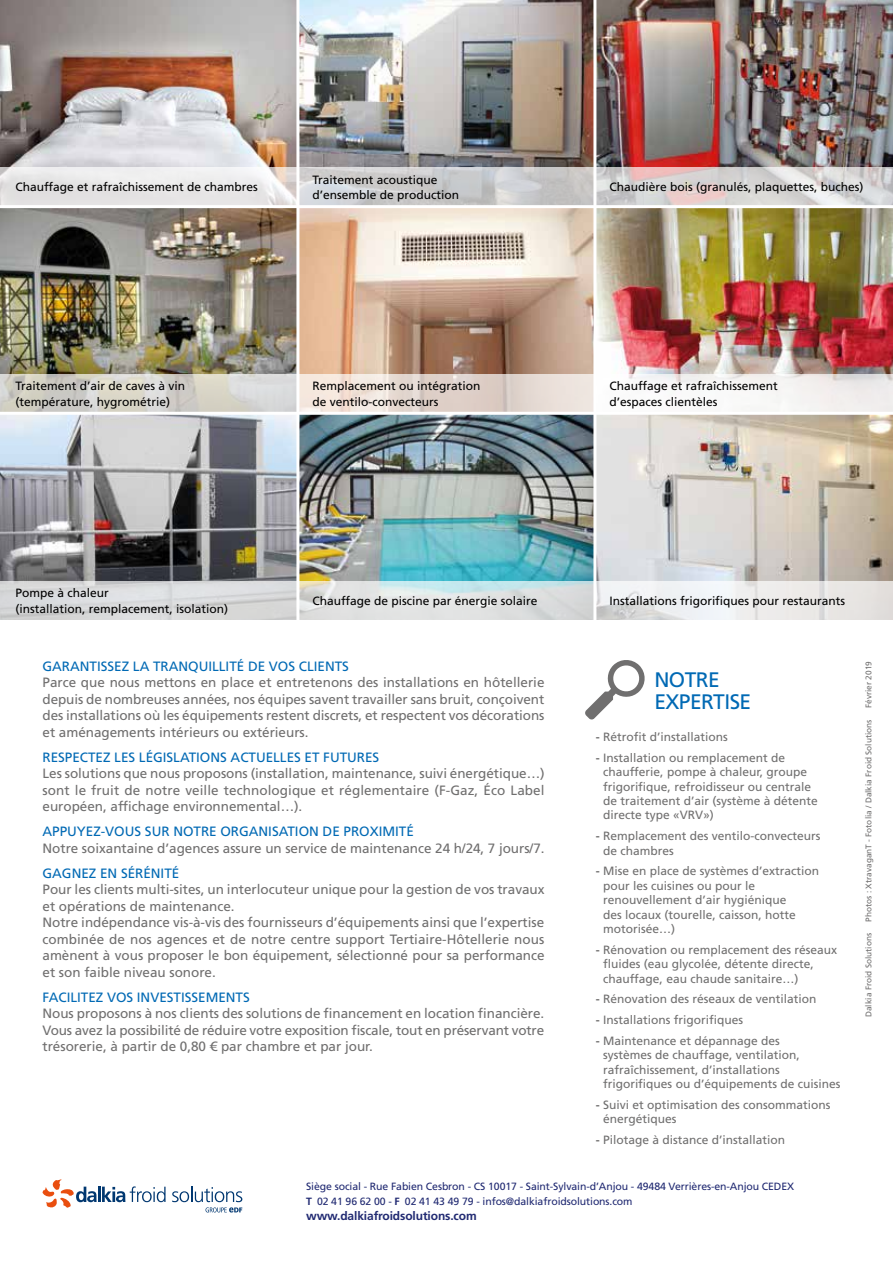
<style>
.page{position:relative;width:893px;height:1263px;background:#fff}
.page>*{position:absolute;margin:0;border:0;box-sizing:border-box;transform-origin:0 0}
.t1{font:21px/22.5px "Frutiger LT Pro";letter-spacing:-.025em;color:#0069b4}
.t2{font:13.5px/16.5px "Frutiger LT Pro";color:#706f6f;text-align:justify}
.t3{font:13.5px "Frutiger LT Pro";color:#0069b4}
.t4{font:12px/14.4px "Frutiger LT Pro";color:#706f6f}
.t5{font:12px/15.3px "Frutiger LT Pro";color:#000}
.t6{font:700 12px "Frutiger LT Std";letter-spacing:-.01em;color:#212a72}
.t7{font:10.5px/15px "Frutiger LT Pro";letter-spacing:-.01em;color:#212a72}
.t8{font:8.25px "Frutiger LT Pro";color:#706f6f}
.s1{font-family:"Frutiger LT Std";font-weight:700}
</style>
<div class="page">
<img style="left:0;top:0;width:893px;height:581px">
<svg style="left:0;top:167px;width:893px;height:38px;background:#d9d7d7"></svg>
<svg style="left:0;top:374px;width:893px;height:38px"></svg>
<svg style="left:0;top:581px;width:893px;height:39px;background:#dee0e1"></svg>
<svg style="left:585px;top:660px;width:60px;height:59px"></svg>
<svg style="left:43px;top:1179px;width:123px;height:29px"></svg>
<svg style="left:172px;top:1187px;width:70px;height:25px"></svg>
<hr style="left:296px;top:0;width:3px;height:624px;background:#fff">
<hr style="left:0;top:205px;width:893px;height:3px;background:#fff">
<hr style="left:593px;top:0;width:3px;height:624px;background:#fff">
<hr style="left:0;top:412px;width:893px;height:3px;background:#fff">
<p class="t5" style="left:15px;top:180px;width:244px">Chauffage et rafraîchissement de chambres</p>
<p class="t5" style="left:312px;top:172px;width:148px">Traitement acoustique d’ensemble de production</p>
<p class="t5" style="left:609px;top:180px;width:256px">Chaudière bois (granulés, plaquettes, buches)</p>
<p class="t5" style="left:15px;top:379px;width:171px">Traitement d’air de caves à vin (température, hygrométrie)</p>
<p class="t5" style="left:312px;top:379px;width:170px">Remplacement ou intégration de ventilo-convecteurs</p>
<p class="t5" style="left:609px;top:379px;width:170px">Chauffage et rafraîchissement d’espaces clientèles</p>
<p class="t5" style="left:15px;top:586px;width:214px">Pompe à chaleur<br>(installation, remplacement, isolation)</p>
<p class="t5" style="left:312px;top:593px;width:227px">Chauffage de piscine par énergie solaire</p>
<p class="t5" style="left:609px;top:593px;width:237px">Installations frigorifiques pour restaurants</p>
<p class="t3" style="left:43px;top:658px;width:308px">GARANTISSEZ LA TRANQUILLITÉ DE VOS CLIENTS</p>
<p class="t2" style="left:43px;top:674px;width:503px">Parce que nous mettons en place et entretenons des installations en hôtellerie depuis de nombreuses années, nos équipes savent travailler sans bruit, conçoivent des installations où les équipements restent discrets, et respectent vos décorations et aménagements intérieurs ou extérieurs.</p>
<p class="t3" style="left:43px;top:749px;width:338px">RESPECTEZ LES LÉGISLATIONS ACTUELLES ET FUTURES</p>
<p class="t2" style="left:43px;top:765px;width:504px">Les solutions que nous proposons (installation, maintenance, suivi énergétique…) sont le fruit de notre veille technologique et réglementaire (F-Gaz, Éco Label européen, affichage environnemental…).</p>
<p class="t3" style="left:43px;top:823px;width:373px">APPUYEZ-VOUS SUR NOTRE ORGANISATION DE PROXIMITÉ</p>
<p class="t2" style="left:43px;top:840px;width:504px">Notre soixantaine d’agences assure un service de maintenance 24 h/24, 7 jours/7.</p>
<p class="t3" style="left:43px;top:865px;width:138px">GAGNEZ EN SÉRÉNITÉ</p>
<p class="t2" style="left:43px;top:881px;width:504px;text-align:left">Pour les clients multi-sites, un interlocuteur unique pour la gestion de vos travaux et opérations de maintenance.<br>Notre indépendance vis-à-vis des fournisseurs d’équipements ainsi que l’expertise combinée de nos agences et de notre centre support Tertiaire-Hôtellerie nous amènent à vous proposer le bon équipement, sélectionné pour sa performance et son faible niveau sonore.</p>
<p class="t3" style="left:43px;top:989px;width:209px">FACILITEZ VOS INVESTISSEMENTS</p>
<p class="t2" style="left:43px;top:1005px;width:503px">Nous proposons à nos clients des solutions de financement en location financière.<br>Vous avez la possibilité de réduire votre exposition fiscale, tout en préservant votre trésorerie, à partir de 0,80 € par chambre et par jour.</p>
<h1 class="t1" style="left:654px;top:668px;width:98px">NOTRE<br>EXPERTISE</h1>
<p class="t4" style="left:596px;top:730px;width:134px"><span class="s1">-</span> Rétrofit d’installations</p>
<p class="t4" style="left:603px;top:750px;width:216px;text-indent:-7px"><span class="s1">-</span> Installation ou remplacement de chaufferie, pompe à chaleur, groupe frigorifique, refroidisseur ou centrale de traitement d’air (système à détente directe type «VRV»)</p>
<p class="t4" style="left:603px;top:829px;width:219px;text-indent:-7px"><span class="s1">-</span> Remplacement des ventilo-convecteurs de chambres</p>
<p class="t4" style="left:603px;top:864px;width:218px;text-indent:-7px"><span class="s1">-</span> Mise en place de systèmes d’extraction pour les cuisines ou pour le renouvellement d’air hygiénique<br>des locaux (tourelle, caisson, hotte motorisée…)</p>
<p class="t4" style="left:603px;top:942px;width:236px;text-indent:-7px"><span class="s1">-</span> Rénovation ou remplacement des réseaux fluides (eau glycolée, détente directe, chauffage, eau chaude sanitaire…)</p>
<p class="t4" style="left:596px;top:992px;width:222px"><span class="s1">-</span> Rénovation des réseaux de ventilation</p>
<p class="t4" style="left:596px;top:1013px;width:149px"><span class="s1">-</span> Installations frigorifiques</p>
<p class="t4" style="left:603px;top:1033px;width:239px;text-indent:-7px"><span class="s1">-</span> Maintenance et dépannage des<br>systèmes de chauffage, ventilation, rafraîchissement, d’installations frigorifiques ou d’équipements de cuisines</p>
<p class="t4" style="left:603px;top:1097px;width:229px;text-indent:-7px"><span class="s1">-</span> Suivi et optimisation des consommations énergétiques</p>
<p class="t4" style="left:596px;top:1133px;width:191px"><span class="s1">-</span> Pilotage à distance d’installation</p>
<p class="t7" style="left:306px;top:1179px;width:489px">Siège social - Rue Fabien Cesbron - CS 10017 - Saint-Sylvain-d’Anjou - 49484 Verrières-en-Anjou CEDEX<br><span class="s1">T</span> 02 41 96 62 00 - <span class="s1">F</span> 02 41 43 49 79 - infos@dalkiafroidsolutions.com</p>
<p class="t6" style="left:306px;top:1209px;width:172px">www.dalkiafroidsolutions.com</p>
<p class="t8" style="left:864px;top:708px;width:48px;rotate:-90deg">Février 2019</p>
<p class="t8" style="left:864px;top:922px;width:204px;rotate:-90deg">Photos : XtravaganT - Fotolia / Dalkia Froid Solutions</p>
<p class="t8" style="left:864px;top:1017px;width:85px;rotate:-90deg">Dalkia Froid Solutions</p>
</div>
